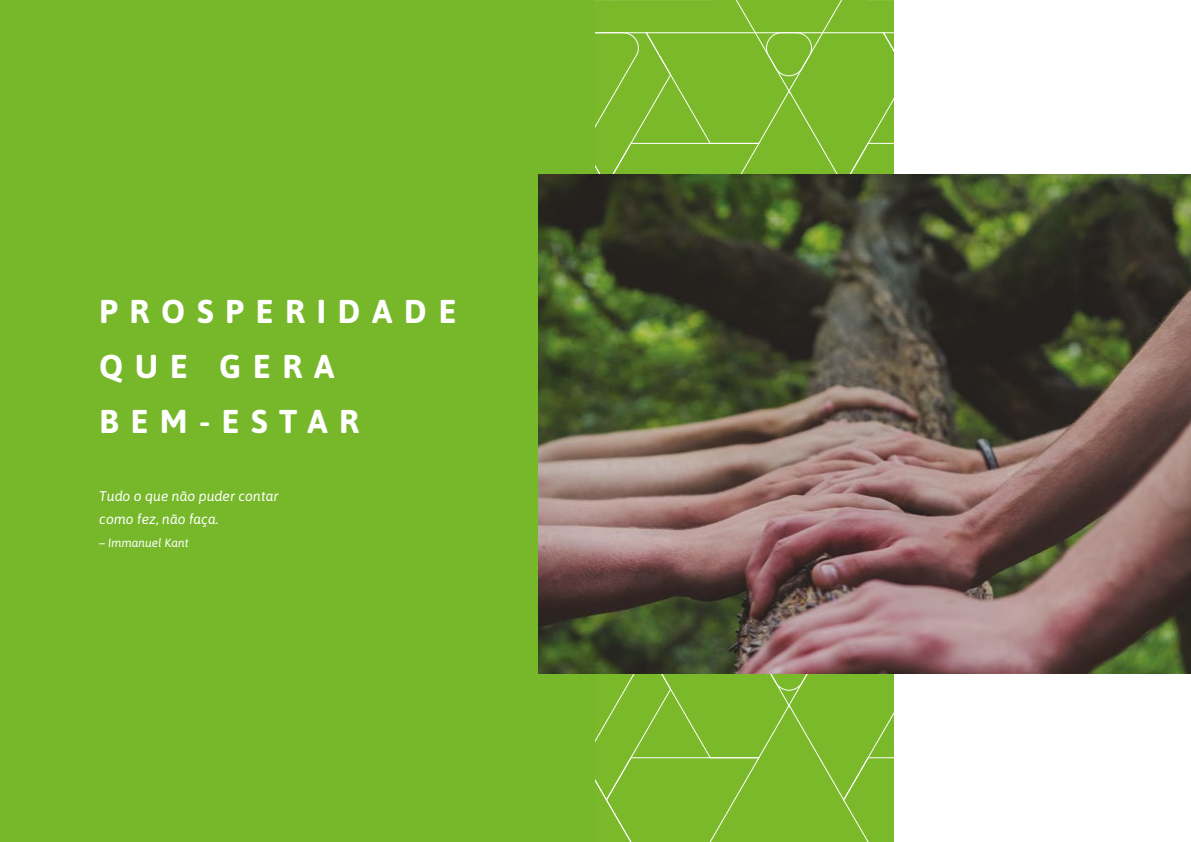
<style>
.page{position:relative;width:1191px;height:842px;background:#fff}
.page>*{position:absolute;margin:0;border:0;box-sizing:border-box;transform-origin:0 0}
.t1{font:700 33px/55px "Asap";letter-spacing:.35em;color:#fff}
.t2{font:italic 14px/23px "Asap";color:#fff}
.t3{font:italic 12px "Asap";color:#fff}
</style>
<div class="page">
<div style="left:0;top:0;width:595px;height:842px;background:#76b82a"></div>
<div style="left:595px;top:0;width:298px;height:247px;background:#7ab929"></div>
<div style="left:595px;top:592px;width:298px;height:250px;background:#7ab929"></div>
<img style="left:539px;top:175px;width:652px;height:498px">
<h1 class="t1" style="left:99px;top:283px;width:359px">PROSPERIDADE<br>QUE GERA<br>BEM-ESTAR</h1>
<p class="t2" style="left:99px;top:484px;width:181px">Tudo o que não puder contar como fez, não faça.</p>
<p class="t3" style="left:99px;top:535px;width:91px">– Immanuel Kant</p>
</div>
